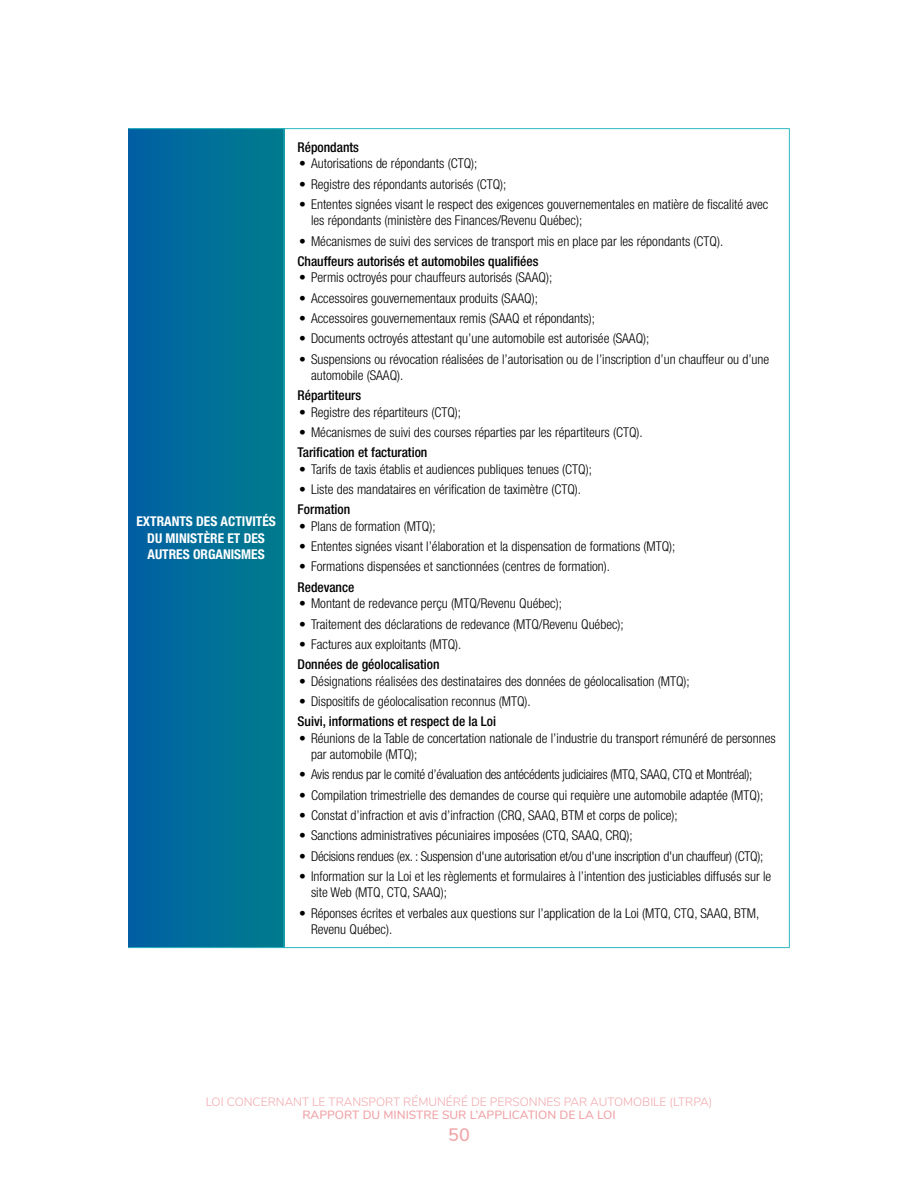
<style>
.page{position:relative;width:918px;height:1188px;background:#fff}
.page>*{position:absolute;margin:0;border:0;box-sizing:border-box;transform-origin:0 0}
.t1{font:600 18px "Nunito";color:#f1a6aa}
.C2{font:300 condensed 13.5px/16.5px "Helvetica Neue LT Std";color:#000}
.C2-2{font:300 condensed 13.5px "Helvetica Neue LT Std";letter-spacing:-.02em;color:#000}
.C1-Bold{font:500 condensed 13.5px "Helvetica Neue LT Std";color:#000}
.T1{font:700 condensed 13.5px/16.5px "Helvetica Neue LT Std";color:#fff;text-align:center}
.t2{font:300 12px "Nunito";color:#f1a6aa}
.t3{font:600 12px "Nunito";color:#f1a6aa}
</style>
<div class="page">
<div style="left:128px;top:129px;width:156px;height:819px;background:linear-gradient(to right,#0060a4,#007c8d)"></div>
<hr style="left:128px;top:128px;width:156px;height:1px;background:#2fb8c2">
<hr style="left:284px;top:128px;width:506px;height:1px;background:#2fb8c2">
<hr style="left:128px;top:947px;width:156px;height:1px;background:#2fb8c2">
<hr style="left:284px;top:947px;width:506px;height:1px;background:#2fb8c2">
<hr style="left:284px;top:129px;width:1px;height:818px;background:#2fb8c2">
<hr style="left:789px;top:129px;width:1px;height:818px;background:#2fb8c2">
<p class="T1" style="left:136px;top:513px;width:141px">EXTRANTS DES ACTIVITÉS<br>DU MINISTÈRE ET DES<br>AUTRES ORGANISMES</p>
<p class="C1-Bold" style="left:298px;top:139px;width:63px">Répondants</p>
<p class="C2" style="left:299px;top:155px;width:180px">• Autorisations de répondants (CTQ);</p>
<p class="C2" style="left:299px;top:175px;width:209px">• Registre des répondants autorisés (CTQ);</p>
<p class="C2" style="left:311px;top:196px;width:459px;text-indent:-12px">• Ententes signées visant le respect des exigences gouvernementales en matière de fiscalité avec les répondants (ministère des Finances/Revenu Québec);</p>
<p class="C2" style="left:299px;top:232px;width:426px">• Mécanismes de suivi des services de transport mis en place par les répondants (CTQ).</p>
<p class="C1-Bold" style="left:298px;top:253px;width:242px">Chauffeurs autorisés et automobiles qualifiées</p>
<p class="C2" style="left:299px;top:269px;width:255px">• Permis octroyés pour chauffeurs autorisés (SAAQ);</p>
<p class="C2" style="left:299px;top:290px;width:240px">• Accessoires gouvernementaux produits (SAAQ);</p>
<p class="C2" style="left:299px;top:310px;width:297px">• Accessoires gouvernementaux remis (SAAQ et répondants);</p>
<p class="C2" style="left:299px;top:330px;width:352px">• Documents octroyés attestant qu’une automobile est autorisée (SAAQ);</p>
<p class="C2" style="left:311px;top:350px;width:460px;text-indent:-12px">• Suspensions ou révocation réalisées de l’autorisation ou de l’inscription d’un chauffeur ou d’une automobile (SAAQ).</p>
<p class="C1-Bold" style="left:298px;top:387px;width:65px">Répartiteurs</p>
<p class="C2" style="left:299px;top:404px;width:164px">• Registre des répartiteurs (CTQ);</p>
<p class="C2" style="left:299px;top:424px;width:345px">• Mécanismes de suivi des courses réparties par les répartiteurs (CTQ).</p>
<p class="C1-Bold" style="left:298px;top:445px;width:131px">Tarification et facturation</p>
<p class="C2" style="left:299px;top:461px;width:295px">• Tarifs de taxis établis et audiences publiques tenues (CTQ);</p>
<p class="C2" style="left:299px;top:481px;width:284px">• Liste des mandataires en vérification de taximètre (CTQ).</p>
<p class="C1-Bold" style="left:298px;top:502px;width:54px">Formation</p>
<p class="C2" style="left:299px;top:518px;width:138px">• Plans de formation (MTQ);</p>
<p class="C2" style="left:299px;top:538px;width:378px">• Ententes signées visant l’élaboration et la dispensation de formations (MTQ);</p>
<p class="C2" style="left:299px;top:558px;width:313px">• Formations dispensées et sanctionnées (centres de formation).</p>
<p class="C1-Bold" style="left:298px;top:579px;width:58px">Redevance</p>
<p class="C2" style="left:299px;top:595px;width:264px">• Montant de redevance perçu (MTQ/Revenu Québec);</p>
<p class="C2" style="left:299px;top:615px;width:326px">• Traitement des déclarations de redevance (MTQ/Revenu Québec);</p>
<p class="C2" style="left:299px;top:636px;width:164px">• Factures aux exploitants (MTQ).</p>
<p class="C1-Bold" style="left:298px;top:656px;width:144px">Données de géolocalisation</p>
<p class="C2" style="left:299px;top:672px;width:392px">• Désignations réalisées des destinataires des données de géolocalisation (MTQ);</p>
<p class="C2" style="left:299px;top:693px;width:233px">• Dispositifs de géolocalisation reconnus (MTQ).</p>
<p class="C1-Bold" style="left:298px;top:713px;width:200px">Suivi, informations et respect de la Loi</p>
<p class="C2" style="left:311px;top:730px;width:466px;text-indent:-12px">• Réunions de la Table de concertation nationale de l’industrie du transport rémunéré de personnes par automobile (MTQ);</p>
<p class="C2-2" style="left:299px;top:767px;width:455px">• Avis rendus par le comité d’évaluation des antécédents judiciaires (MTQ, SAAQ, CTQ et Montréal);</p>
<p class="C2" style="left:299px;top:787px;width:466px">• Compilation trimestrielle des demandes de course qui requière une automobile adaptée (MTQ);</p>
<p class="C2" style="left:299px;top:807px;width:380px">• Constat d’infraction et avis d’infraction (CRQ, SAAQ, BTM et corps de police);</p>
<p class="C2" style="left:299px;top:827px;width:335px">• Sanctions administratives pécuniaires imposées (CTQ, SAAQ, CRQ);</p>
<p class="C2-2" style="left:299px;top:848px;width:466px">• Décisions rendues (ex. : Suspension d'une autorisation et/ou d'une inscription d'un chauffeur) (CTQ);</p>
<p class="C2" style="left:311px;top:868px;width:462px;text-indent:-12px">• Information sur la Loi et les règlements et formulaires à l’intention des justiciables diffusés sur le site Web (MTQ, CTQ, SAAQ);</p>
<p class="C2" style="left:311px;top:904px;width:450px;text-indent:-12px">• Réponses écrites et verbales aux questions sur l’application de la Loi (MTQ, CTQ, SAAQ, BTM,<br>Revenu Québec).</p>
<p class="t2" style="left:206px;top:1093px;width:508px">LOI CONCERNANT LE TRANSPORT RÉMUNÉRÉ DE PERSONNES PAR AUTOMOBILE (LTRPA)</p>
<p class="t3" style="left:302px;top:1106px;width:315px">RAPPORT DU MINISTRE SUR L’APPLICATION DE LA LOI</p>
<h1 class="t1" style="left:448px;top:1121px;width:23px">50</h1>
</div>
